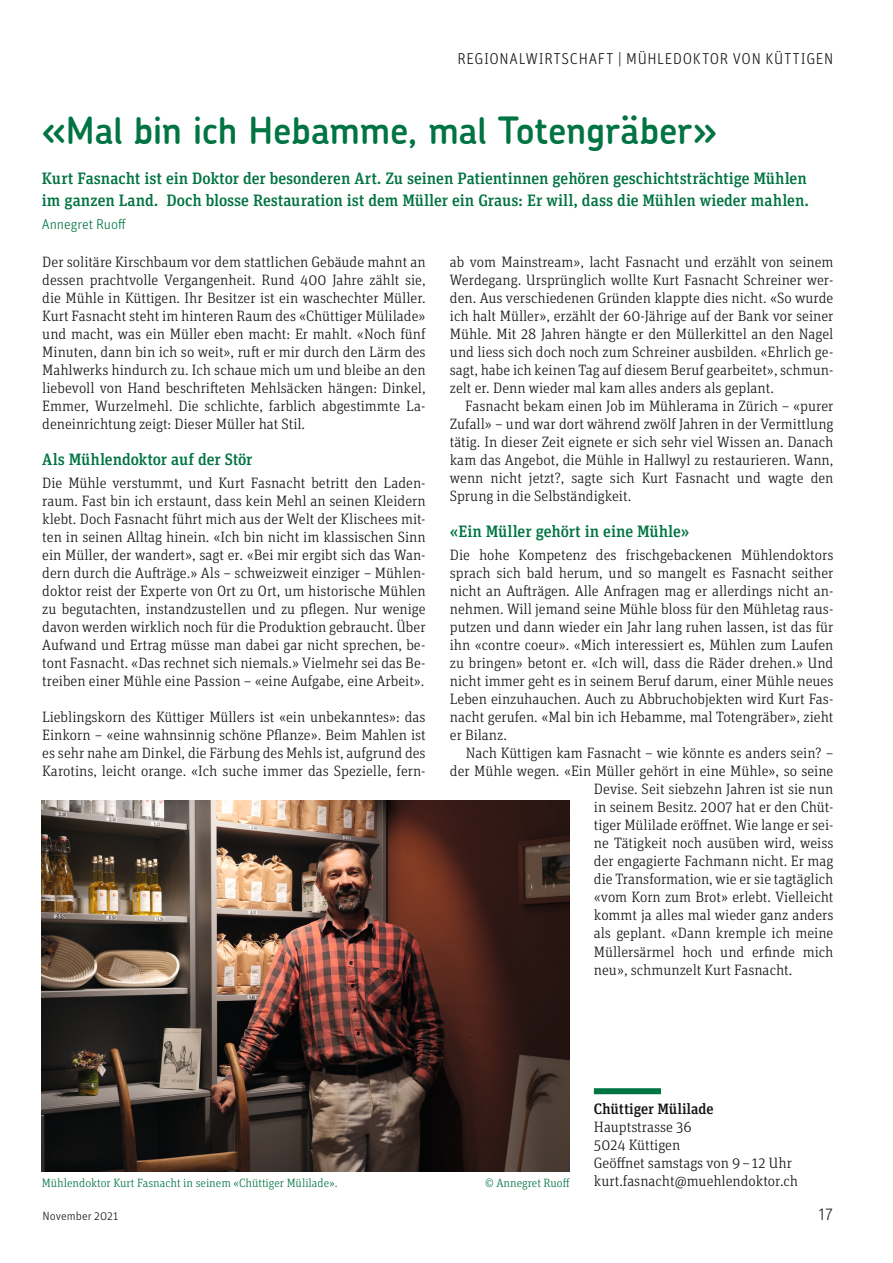
<style>
.page{position:relative;width:893px;height:1263px;background:#fff}
.page>*{position:absolute;margin:0;border:0;box-sizing:border-box;transform-origin:0 0}
.HEAD1_Chevin_neu{font:600 37.5px "Chevin";letter-spacing:-.005em;color:#007442}
.LEAD_3zeilig_Unit_me{font:500 16.5px "Unit Slab Pro";color:#007442}
.t1{font:300 16.5px "Unit OT";color:#131413;scale:.96 1}
._00_SPITZMARKEN_Unit{font:300 15.75px "Unit OT";letter-spacing:.045em;color:#131413;scale:.96 1}
.t2{font:300 15px/18px "Unit Slab Pro";color:#131413;text-align:justify}
.t3{font:500 15px "Unit Slab Pro";letter-spacing:-.005em;color:#131413}
.LEAD_3zeilig_Unit_me-2{font:300 14.25px "Unit OT";letter-spacing:-.005em;color:#007442}
.t4{font:300 12px "Unit Slab Pro";color:#007442}
.t5{font:300 12px "Unit OT";color:#131413}
</style>
<div class="page">
<img style="left:42px;top:800px;width:528px;height:372px">
<div style="left:594px;top:1088px;width:67px;height:6px;background:#007442"></div>
<p class="_00_SPITZMARKEN_Unit" style="left:457px;top:49px;width:393px">REGIONALWIRTSCHAFT | MÜHLEDOKTOR VON KÜTTIGEN</p>
<p class="HEAD1_Chevin_neu" style="left:42px;top:106px;width:676px">«Mal bin ich Hebamme, mal Totengräber»</p>
<p class="LEAD_3zeilig_Unit_me" style="left:42px;top:166px;width:766px">Kurt Fasnacht ist ein Doktor der besonderen Art. Zu seinen Patientinnen gehören geschichtsträchtige Mühlen</p>
<p class="LEAD_3zeilig_Unit_me" style="left:42px;top:189px;width:769px">im ganzen Land. Doch blosse Restauration ist dem Müller ein Graus: Er will, dass die Mühlen wieder mahlen.</p>
<p class="LEAD_3zeilig_Unit_me-2" style="left:42px;top:215px;width:86px">Annegret Ruoff</p>
<p class="t2" style="left:42px;top:253px;width:385px">Der solitäre Kirschbaum vor dem stattlichen Gebäude mahnt an dessen prachtvolle Vergangenheit. Rund 400 Jahre zählt sie, die Mühle in Küttigen. Ihr Besitzer ist ein waschechter Müller.<br>Kurt Fasnacht steht im hinteren Raum des «Chüttiger Mülilade» und macht, was ein Müller eben macht: Er mahlt. «Noch fünf Minuten, dann bin ich so weit», ruft er mir durch den Lärm des Mahlwerks hindurch zu. Ich schaue mich um und bleibe an den liebevoll von Hand beschrifteten Mehlsäcken hängen: Dinkel, Emmer, Wurzelmehl. Die schlichte, farblich abgestimmte La&shy;deneinrichtung zeigt: Dieser Müller hat Stil.</p>
<p class="LEAD_3zeilig_Unit_me" style="left:42px;top:448px;width:212px">Als Mühlendoktor auf der Stör</p>
<p class="t2" style="left:42px;top:473px;width:385px">Die Mühle verstummt, und Kurt Fasnacht betritt den Laden&shy;raum. Fast bin ich erstaunt, dass kein Mehl an seinen Kleidern klebt. Doch Fasnacht führt mich aus der Welt der Klischees mit&shy;ten in seinen Alltag hinein. «Ich bin nicht im klassischen Sinn ein Müller, der wandert», sagt er. «Bei mir ergibt sich das Wan&shy;dern durch die Aufträge.» Als – schweizweit einziger – Mühlen&shy;doktor reist der Experte von Ort zu Ort, um historische Mühlen zu begutachten, instandzustellen und zu pflegen. Nur wenige davon werden wirklich noch für die Produktion gebraucht. Über Aufwand und Ertrag müsse man dabei gar nicht sprechen, be&shy;tont Fasnacht. «Das rechnet sich niemals.» Vielmehr sei das Be&shy;treiben einer Mühle eine Passion – «eine Aufgabe, eine Arbeit».</p>
<p class="t2" style="left:42px;top:707px;width:385px">Lieblingskorn des Küttiger Müllers ist «ein unbekanntes»: das Einkorn – «eine wahnsinnig schöne Pflanze». Beim Mahlen ist es sehr nahe am Dinkel, die Färbung des Mehls ist, aufgrund des Karotins, leicht orange. «Ich suche immer das Spezielle, fern-</p>
<p class="t2" style="left:450px;top:253px;width:385px">ab vom Mainstream», lacht Fasnacht und erzählt von seinem Werdegang. Ursprünglich wollte Kurt Fasnacht Schreiner wer&shy;den. Aus verschiedenen Gründen klappte dies nicht. «So wurde ich halt Müller», erzählt der 60-Jährige auf der Bank vor seiner Mühle. Mit 28 Jahren hängte er den Müllerkittel an den Nagel und liess sich doch noch zum Schreiner ausbilden. «Ehrlich ge&shy;sagt, habe ich keinen Tag auf diesem Beruf gearbeitet», schmun&shy;zelt er. Denn wieder mal kam alles anders als geplant.</p>
<p class="t2" style="left:450px;top:397px;width:385px;text-indent:15px">Fasnacht bekam einen Job im Mühlerama in Zürich – «purer Zufall» – und war dort während zwölf Jahren in der Vermittlung tätig. In dieser Zeit eignete er sich sehr viel Wissen an. Danach kam das Angebot, die Mühle in Hallwyl zu restaurieren. Wann, wenn nicht jetzt?, sagte sich Kurt Fasnacht und wagte den Sprung in die Selbständigkeit.</p>
<p class="LEAD_3zeilig_Unit_me" style="left:450px;top:520px;width:241px">«Ein Müller gehört in eine Mühle»</p>
<p class="t2" style="left:450px;top:545px;width:385px">Die hohe Kompetenz des frischgebackenen Mühlendoktors sprach sich bald herum, und so mangelt es Fasnacht seither nicht an Aufträgen. Alle Anfragen mag er allerdings nicht an&shy;nehmen. Will jemand seine Mühle bloss für den Mühletag raus&shy;putzen und dann wieder ein Jahr lang ruhen lassen, ist das für ihn «contre coeur». «Mich interessiert es, Mühlen zum Laufen zu bringen» betont er. «Ich will, dass die Räder drehen.» Und nicht immer geht es in seinem Beruf darum, einer Mühle neues Leben einzuhauchen. Auch zu Abbruchobjekten wird Kurt Fas&shy;nacht gerufen. «Mal bin ich Hebamme, mal Totengräber», zieht er Bilanz.</p>
<p class="t2" style="left:450px;top:743px;width:385px;text-align:right">Nach Küttigen kam Fasnacht – wie könnte es anders sein? – der Mühle wegen. «Ein Müller gehört in eine Mühle», so seine</p>
<p class="t2" style="left:594px;top:780px;width:241px">Devise. Seit siebzehn Jahren ist sie nun in seinem Besitz. 2007 hat er den Chüt&shy;tiger Mülilade eröffnet. Wie lange er sei&shy;ne Tätigkeit noch ausüben wird, weiss der engagierte Fachmann nicht. Er mag die Transformation, wie er sie tagtäglich «vom Korn zum Brot» erlebt. Vielleicht kommt ja alles mal wieder ganz anders als geplant. «Dann kremple ich meine Müllersärmel hoch und erfinde mich neu», schmunzelt Kurt Fasnacht.</p>
<p class="t3" style="left:594px;top:1098px;width:121px">Chüttiger Mülilade</p>
<p class="t2" style="left:594px;top:1117px;width:99px">Hauptstrasse 36</p>
<p class="t2" style="left:594px;top:1135px;width:88px">5024 Küttigen</p>
<p class="t2" style="left:594px;top:1153px;width:199px">Geöffnet samstags von 9–12 Uhr</p>
<p class="t4" style="left:42px;top:1175px;width:297px">Mühlendoktor Kurt Fasnacht in seinem «Chüttiger Mülilade».</p>
<p class="t4" style="left:485px;top:1175px;width:86px">© Annegret Ruoff</p>
<p class="t2" style="left:594px;top:1171px;width:205px">kurt.fasnacht@muehlendoktor.ch</p>
<p class="t5" style="left:43px;top:1208px;width:77px">November 2021</p>
<p class="t1" style="left:819px;top:1204px;width:17px">17</p>
</div>
